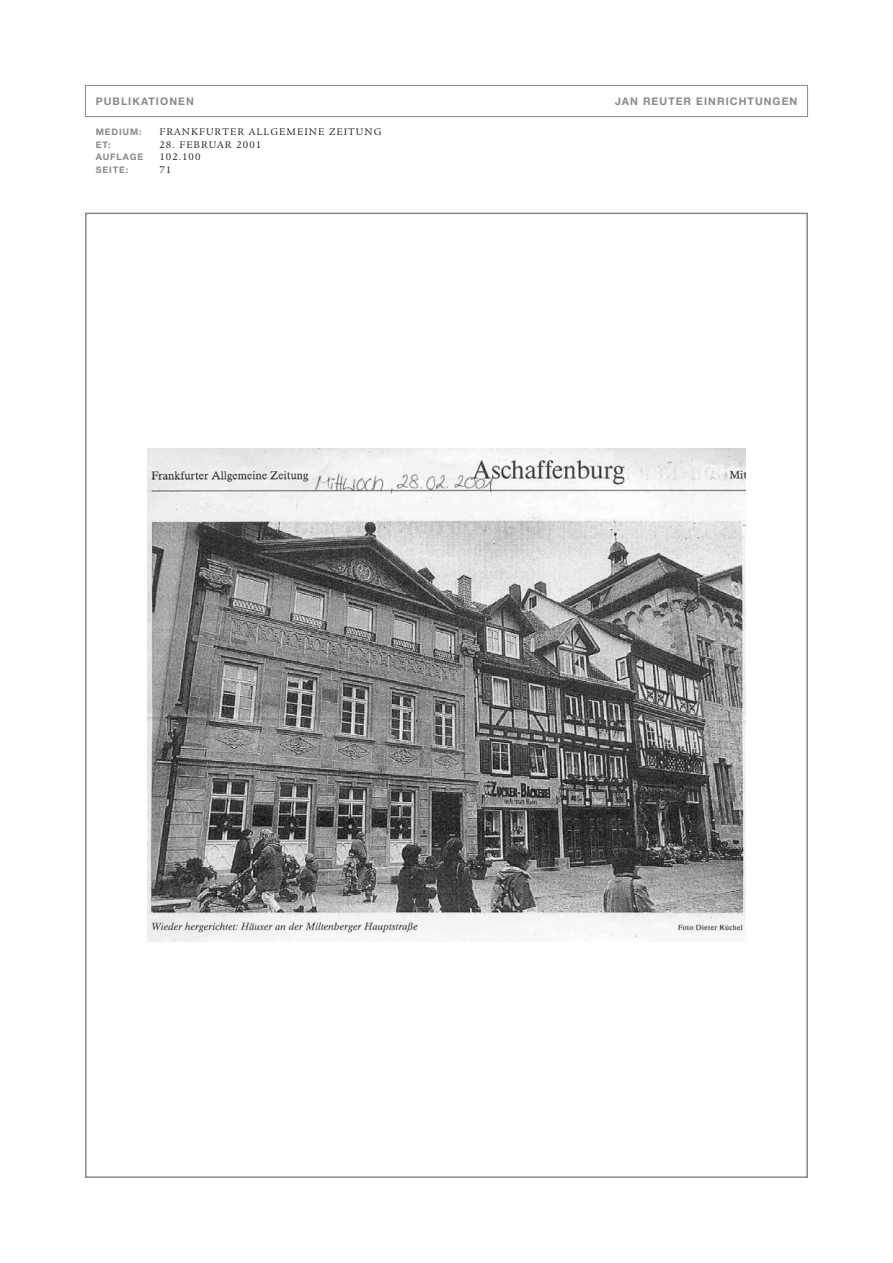
<style>
.page{position:relative;width:893px;height:1263px;background:#fff}
.page>*{position:absolute;margin:0;border:0;box-sizing:border-box;transform-origin:0 0}
.t1{font:10.5px "Legacy Serif";letter-spacing:.1em;color:#231f20}
.t2{font:700 10.5px "Helvetica Neue";letter-spacing:.1em;color:#87898c}
.t3{font:700 9px "Helvetica Neue";letter-spacing:.1em;color:#87898c}
</style>
<div class="page">
<div style="left:85px;top:85px;width:723px;height:32px;border:1px solid #87898c"></div>
<img style="left:147px;top:449px;width:599px;height:493px">
<p class="t2" style="left:96px;top:95px;width:100px">PUBLIKATIONEN</p>
<p class="t2" style="left:615px;top:95px;width:184px">JAN REUTER EINRICHTUNGEN</p>
<p class="t3" style="left:96px;top:126px;width:48px">MEDIUM:</p>
<p class="t1" style="left:159px;top:126px;width:224px">FRANKFURTER ALLGEMEINE ZEITUNG</p>
<p class="t3" style="left:96px;top:139px;width:16px">ET:</p>
<p class="t1" style="left:159px;top:139px;width:103px">28. FEBRUAR 2001</p>
<p class="t3" style="left:96px;top:152px;width:49px">AUFLAGE</p>
<p class="t1" style="left:159px;top:151px;width:43px">102.100</p>
<p class="t3" style="left:96px;top:164px;width:34px">SEITE:</p>
<p class="t1" style="left:159px;top:164px;width:13px">71</p>
</div>
